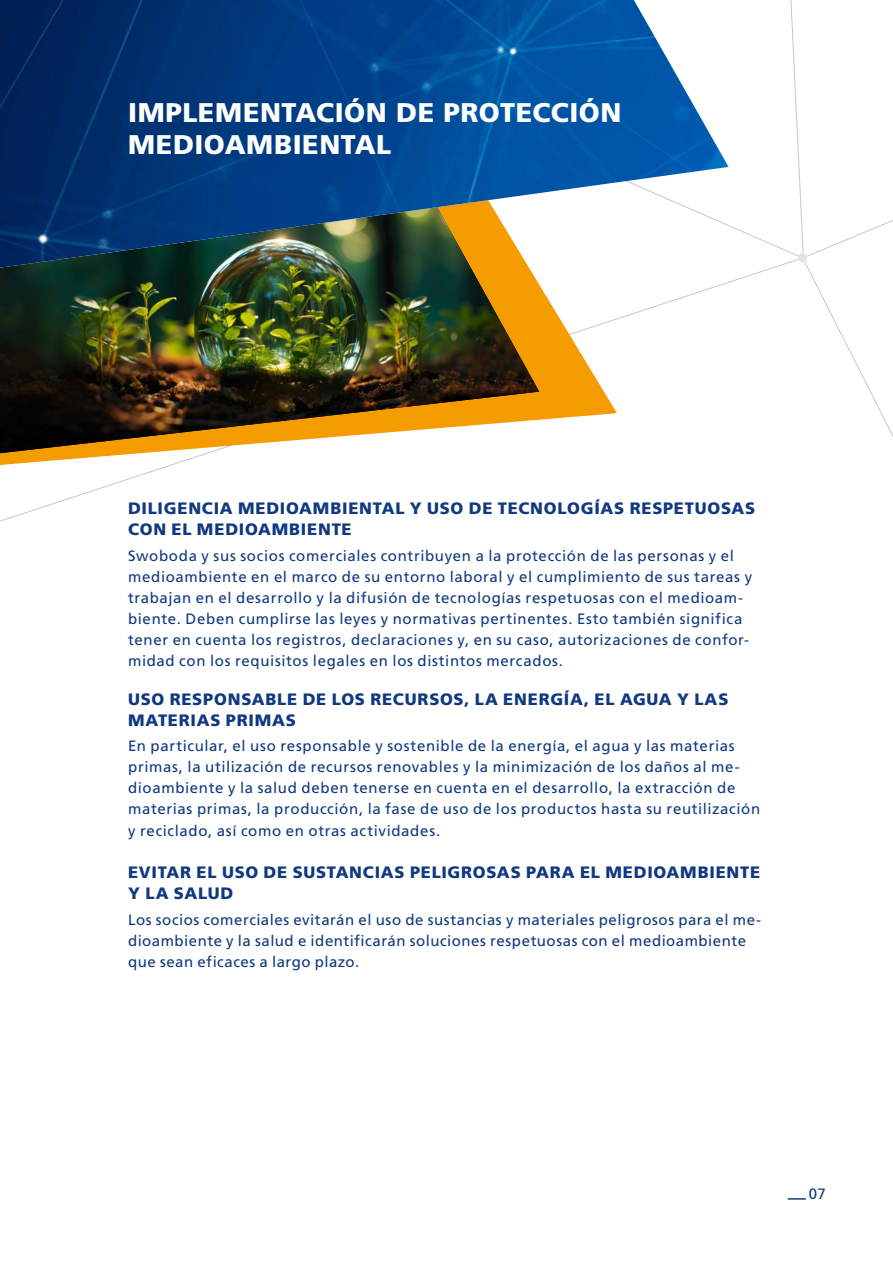
<style>
.page{position:relative;width:893px;height:1263px;background:#fff}
.page>*{position:absolute;margin:0;border:0;box-sizing:border-box;transform-origin:0 0}
.t1{font:900 27px/32.4px "Frutiger LT Pro";letter-spacing:.02em;color:#fff}
.t2{font:900 16.5px/21.3px "Frutiger LT Pro";letter-spacing:.045em;color:#113981}
.t3{font:15px/21px "Frutiger LT Pro";letter-spacing:.04em;color:#113981}
</style>
<div class="page">
<svg style="left:788px;top:1198px;width:18px;height:1px"></svg>
<svg style="left:788px;top:0;width:105px;height:257px"></svg>
<div style="left:798px;top:253px;width:9px;height:9px;background:#e3e3e3;border-radius:50%"></div>
<svg style="left:0;top:284px;width:617px;height:181px"></svg>
<img style="left:0;top:268px;width:539px;height:185px">
<img style="left:0;top:0;width:729px;height:268px">
<h1 class="t1" style="left:128px;top:96px;width:495px">IMPLEMENTACIÓN DE PROTECCIÓN<br>MEDIOAMBIENTAL</h1>
<p class="t2" style="left:128px;top:498px;width:629px">DILIGENCIA MEDIOAMBIENTAL Y USO DE TECNOLOGÍAS RESPETUOSAS<br>CON EL MEDIOAMBIENTE</p>
<p class="t3" style="left:128px;top:545px;width:626px">Swoboda y sus socios comerciales contribuyen a la protección de las personas y el medioambiente en el marco de su entorno laboral y el cumplimiento de sus tareas y trabajan en el desarrollo y la difusión de tecnologías respetuosas con el medioam&shy;biente. Deben cumplirse las leyes y normativas pertinentes. Esto también significa tener en cuenta los registros, declaraciones y, en su caso, autorizaciones de confor&shy;midad con los requisitos legales en los distintos mercados.</p>
<p class="t2" style="left:128px;top:688px;width:602px">USO RESPONSABLE DE LOS RECURSOS, LA ENERGÍA, EL AGUA Y LAS<br>MATERIAS PRIMAS</p>
<p class="t3" style="left:128px;top:736px;width:634px">En particular, el uso responsable y sostenible de la energía, el agua y las materias primas, la utilización de recursos renovables y la minimización de los daños al me&shy;dioambiente y la salud deben tenerse en cuenta en el desarrollo, la extracción de materias primas, la producción, la fase de uso de los productos hasta su reutilización y reciclado, así como en otras actividades.</p>
<p class="t2" style="left:128px;top:861px;width:634px">EVITAR EL USO DE SUSTANCIAS PELIGROSAS PARA EL MEDIOAMBIENTE<br>Y LA SALUD</p>
<p class="t3" style="left:128px;top:909px;width:635px">Los socios comerciales evitarán el uso de sustancias y materiales peligrosos para el me&shy;dioambiente y la salud e identificarán soluciones respetuosas con el medioambiente que sean eficaces a largo plazo.</p>
<p class="t3" style="left:809px;top:1183px;width:19px">07</p>
</div>
